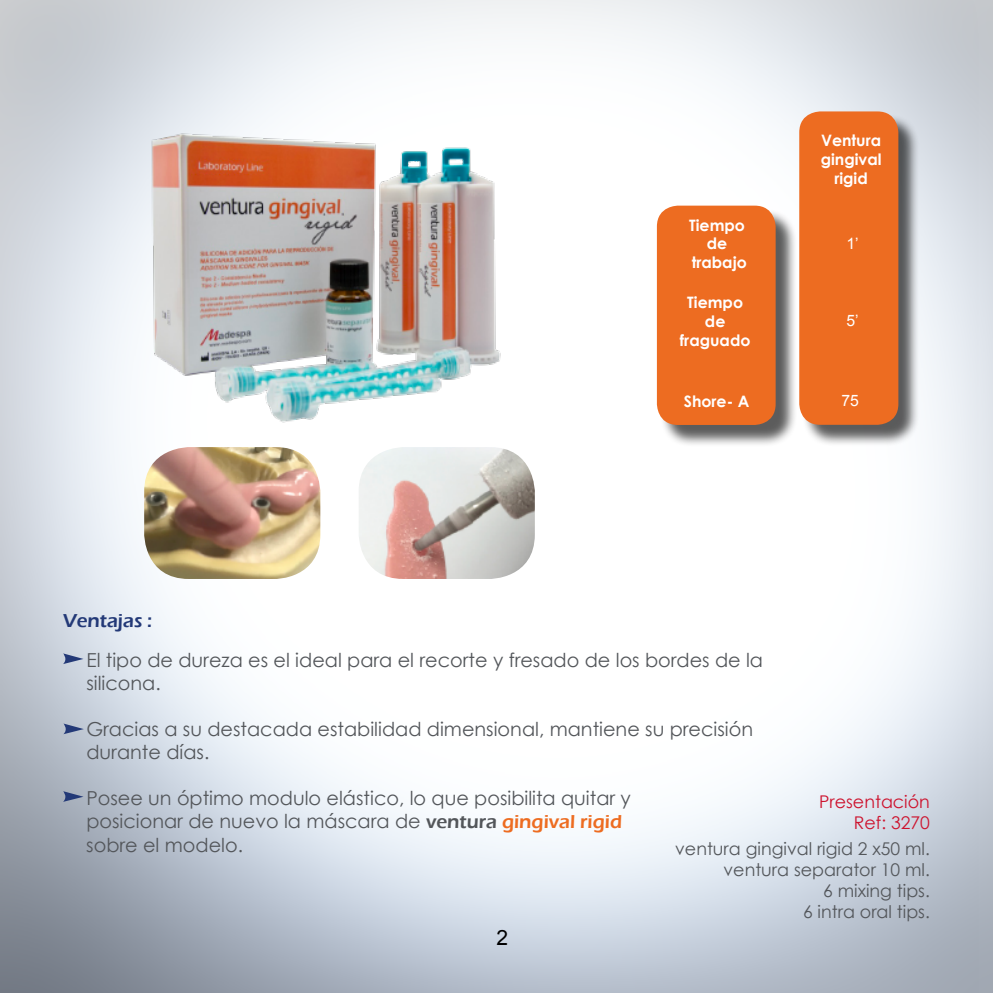
<style>
.page{position:relative;width:993px;height:993px;background:#fff}
.page>*{position:absolute;margin:0;border:0;box-sizing:border-box;transform-origin:0 0}
.t1{font:21px "Arial";color:#000}
.t2{font:19.25px/23.1px "Century Gothic";color:#53565a}
.t3{font:600 19.25px "Eras ITC";color:#233977}
.t4{font:17.5px/21px "Century Gothic";color:#53565a;text-align:right}
.t5{font:17.5px/21px "Century Gothic";color:#cd122d;text-align:right}
.t6{font:700 15.75px/18.9px "Century Gothic";color:#fff;text-align:center}
.t7{font:15.75px "Arial";color:#fff}
.s1{font-family:"Eras ITC";font-weight:600}
.s2{font-family:"Eras ITC";font-weight:600;color:#ed6c21}
</style>
<div class="page">
<img style="left:0;top:0;width:992px;height:992px">
<svg style="left:63px;top:653px;width:20px;height:11px"></svg>
<svg style="left:63px;top:723px;width:21px;height:11px"></svg>
<svg style="left:63px;top:790px;width:20px;height:11px"></svg>
<img style="left:53px;top:128px;width:534px;height:319px">
<img style="left:144px;top:447px;width:176px;height:131px">
<img style="left:358px;top:447px;width:176px;height:131px">
<div style="left:659px;top:208px;width:138px;height:238px;background:#000;opacity:.64"></div>
<div style="left:656px;top:205px;width:119px;height:220px;background:#ed6c21;border-radius:21px"></div>
<div style="left:801px;top:114px;width:119px;height:333px;background:#000;opacity:.64"></div>
<div style="left:799px;top:111px;width:99px;height:313px;background:#ed6c21;border-radius:21px"></div>
<p class="t6" style="left:689px;top:215px;width:59px">Tiempo de trabajo</p>
<p class="t6" style="left:679px;top:293px;width:72px">Tiempo de fraguado</p>
<p class="t6" style="left:683px;top:391px;width:67px">Shore- A</p>
<p class="t6" style="left:820px;top:130px;width:62px">Ventura gingival rigid</p>
<p class="t7" style="left:846px;top:233px;width:14px">1’</p>
<p class="t7" style="left:846px;top:310px;width:14px">5’</p>
<p class="t7" style="left:841px;top:390px;width:19px">75</p>
<p class="t3" style="left:63px;top:610px;width:91px">Ventajas :</p>
<p class="t2" style="left:86px;top:647px;width:678px">El tipo de dureza es el ideal para el recorte y fresado de los bordes de la silicona.</p>
<p class="t2" style="left:86px;top:717px;width:668px">Gracias a su destacada estabilidad dimensional, mantiene su precisión durante días.</p>
<p class="t2" style="left:86px;top:786px;width:546px">Posee un óptimo modulo elástico, lo que posibilita quitar y posicionar de nuevo la máscara de <span class="s1">ventura</span> <span class="s2">gingival rigid </span>sobre el modelo.</p>
<p class="t5" style="left:819px;top:791px;width:112px">Presentación<br>Ref: 3270</p>
<p class="t4" style="left:675px;top:837px;width:256px">ventura gingival rigid 2 x50 ml. ventura separator 10 ml.<br>6 mixing tips.<br>6 intra oral tips.</p>
<p class="t1" style="left:496px;top:923px;width:13px">2</p>
</div>
